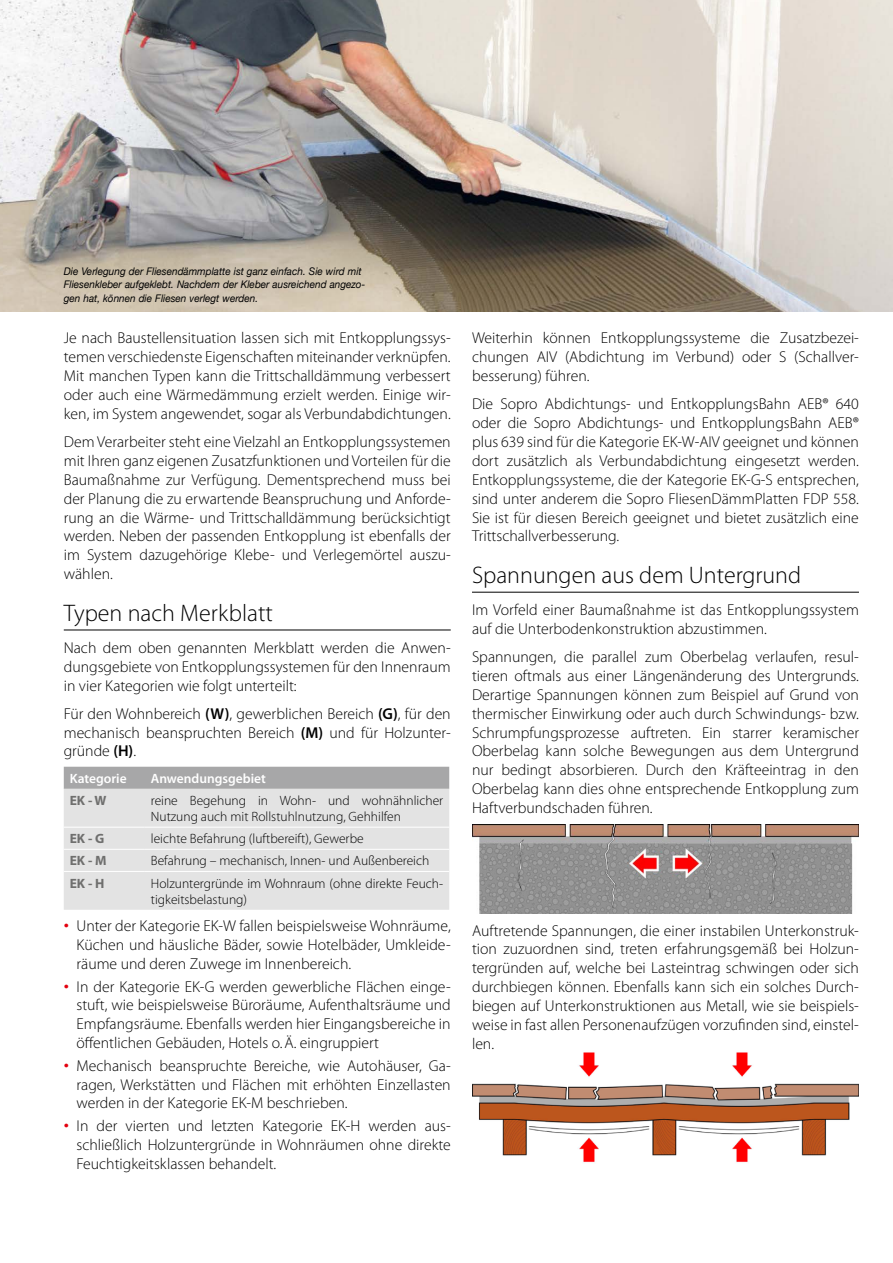
<style>
.page{position:relative;width:893px;height:1263px;background:#fff}
.page>*{position:absolute;margin:0;border:0;box-sizing:border-box;transform-origin:0 0}
.t1{font:300 24px "Myriad Pro";color:#000}
.t2{font:300 15.75px/18.9px "Myriad Pro";color:#000;text-align:justify}
.t3{font:300 13.5px/16.2px "Myriad Pro";color:#000}
.t4{font:600 13.5px "Myriad Pro";color:#fff}
.t5{font:700 13.5px "Myriad Pro";color:#6f6f6e}
.t6{font:italic 10.5px/13.5px "Helvetica Neue";color:#000;scale:.95 1}
.s1{font-weight:600}
.s2{font-size:21px;color:#e3000f}
</style>
<div class="page">
<hr style="left:472px;top:592px;width:387px;height:1px;background:#000">
<hr style="left:64px;top:630px;width:387px;height:1px;background:#000">
<div style="left:64px;top:767px;width:385px;height:22px;background:#a7a7a8"></div>
<div style="left:64px;top:789px;width:385px;height:121px;background:#e3e3e3"></div>
<hr style="left:64px;top:827px;width:81px;height:1px;background:#fff">
<hr style="left:145px;top:827px;width:304px;height:1px;background:#fff">
<hr style="left:64px;top:849px;width:81px;height:1px;background:#fff">
<hr style="left:145px;top:849px;width:304px;height:1px;background:#fff">
<hr style="left:64px;top:871px;width:81px;height:1px;background:#fff">
<hr style="left:145px;top:871px;width:304px;height:1px;background:#fff">
<img style="left:472px;top:824px;width:387px;height:89px">
<img style="left:472px;top:1052px;width:387px;height:111px">
<img style="left:0;top:0;width:893px;height:312px">
<p class="t6" style="left:64px;top:265px;width:319px">Die Verlegung der Fliesendämmplatte ist ganz einfach. Sie wird mit<br>Fliesenkleber aufgeklebt. Nachdem der Kleber ausreichend angezo&shy;gen hat, können die Fliesen verlegt werden.</p>
<p class="t2" style="left:64px;top:329px;width:388px">Je nach Baustellensituation lassen sich mit Entkopplungssys&shy;temen verschiedenste Eigenschaften miteinander verknüpfen.<br>Mit manchen Typen kann die Trittschalldämmung verbessert oder auch eine Wärmedämmung erzielt werden. Einige wir&shy;ken, im System angewendet, sogar als Verbundabdichtungen.</p>
<p class="t2" style="left:64px;top:432px;width:388px">Dem Verarbeiter steht eine Vielzahl an Entkopplungssystemen mit Ihren ganz eigenen Zusatzfunktionen und Vorteilen für die Baumaßnahme zur Verfügung. Dementsprechend muss bei der Planung die zu erwartende Beanspruchung und Anforde&shy;rung an die Wärme- und Trittschalldämmung berücksichtigt werden. Neben der passenden Entkopplung ist ebenfalls der im System dazugehörige Klebe- und Verlegemörtel auszu&shy;wählen.</p>
<h1 class="t1" style="left:64px;top:599px;width:211px">Typen nach Merkblatt</h1>
<p class="t2" style="left:64px;top:638px;width:388px">Nach dem oben genannten Merkblatt werden die Anwen&shy;dungsgebiete von Entkopplungssystemen für den Innenraum in vier Kategorien wie folgt unterteilt:</p>
<p class="t2" style="left:64px;top:704px;width:388px">Für den Wohnbereich <span class="s1">(W)</span>, gewerblichen Bereich <span class="s1">(G)</span>, für den mechanisch beanspruchten Bereich <span class="s1">(M)</span> und für Holzunter&shy;gründe <span class="s1">(H)</span>.</p>
<p class="t4" style="left:70px;top:770px;width:58px">Kategorie</p>
<p class="t4" style="left:151px;top:770px;width:117px">Anwendungsgebiet</p>
<p class="t5" style="left:70px;top:792px;width:38px">EK - W</p>
<p class="t3" style="left:151px;top:792px;width:294px">reine Begehung in Wohn- und wohnähnlicher<br>Nutzung auch mit Rollstuhlnutzung, Gehhilfen</p>
<p class="t5" style="left:70px;top:830px;width:36px">EK - G</p>
<p class="t3" style="left:151px;top:830px;width:214px">leichte Befahrung (luftbereift), Gewerbe</p>
<p class="t5" style="left:70px;top:852px;width:38px">EK - M</p>
<p class="t3" style="left:151px;top:853px;width:280px">Befahrung – mechanisch, Innen- und Außenbereich</p>
<p class="t5" style="left:70px;top:874px;width:36px">EK - H</p>
<p class="t3" style="left:151px;top:875px;width:294px">Holzuntergründe im Wohnraum (ohne direkte Feuch&shy;tigkeitsbelastung)</p>
<p class="t2" style="left:77px;top:916px;width:376px;text-indent:-13px"><span class="s2">•</span> Unter der Kategorie EK-W fallen beispielsweise Wohnräume, Küchen und häusliche Bäder, sowie Hotelbäder, Umkleide&shy;räume und deren Zuwege im Innenbereich.</p>
<p class="t2" style="left:77px;top:977px;width:376px;text-indent:-13px"><span class="s2">•</span> In der Kategorie EK-G werden gewerbliche Flächen einge&shy;stuft, wie beispielsweise Büroräume, Aufenthaltsräume und Empfangsräume. Ebenfalls werden hier Eingangsbereiche in öffentlichen Gebäuden, Hotels o.Ä. eingruppiert</p>
<p class="t2" style="left:77px;top:1056px;width:376px;text-indent:-13px"><span class="s2">•</span> Mechanisch beanspruchte Bereiche, wie Autohäuser, Ga&shy;ragen, Werkstätten und Flächen mit erhöhten Einzellasten werden in der Kategorie EK-M beschrieben.</p>
<p class="t2" style="left:77px;top:1116px;width:376px;text-indent:-13px"><span class="s2">•</span> In der vierten und letzten Kategorie EK-H werden aus&shy;schließlich Holzuntergründe in Wohnräumen ohne direkte Feuchtigkeitsklassen behandelt.</p>
<p class="t2" style="left:472px;top:329px;width:388px">Weiterhin können Entkopplungssysteme die Zusatzbezei&shy;chungen AIV (Abdichtung im Verbund) oder S (Schallver&shy;besserung) führen.</p>
<p class="t2" style="left:472px;top:394px;width:388px">Die Sopro Abdichtungs- und EntkopplungsBahn AEB® 640 oder die Sopro Abdichtungs- und EntkopplungsBahn AEB® plus 639 sind für die Kategorie EK-W-AIV geeignet und können dort zusätzlich als Verbundabdichtung eingesetzt werden.<br>Entkopplungssysteme, die der Kategorie EK-G-S entsprechen, sind unter anderem die Sopro FliesenDämmPlatten FDP 558.<br>Sie ist für diesen Bereich geeignet und bietet zusätzlich eine Trittschallverbesserung.</p>
<h1 class="t1" style="left:472px;top:561px;width:331px">Spannungen aus dem Untergrund</h1>
<p class="t2" style="left:472px;top:600px;width:388px">Im Vorfeld einer Baumaßnahme ist das Entkopplungssystem auf die Unterbodenkonstruktion abzustimmen.</p>
<p class="t2" style="left:472px;top:647px;width:388px">Spannungen, die parallel zum Oberbelag verlaufen, resul&shy;tieren oftmals aus einer Längenänderung des Untergrunds.<br>Derartige Spannungen können zum Beispiel auf Grund von thermischer Einwirkung oder auch durch Schwindungs- bzw.<br>Schrumpfungsprozesse auftreten. Ein starrer keramischer Oberbelag kann solche Bewegungen aus dem Untergrund nur bedingt absorbieren. Durch den Kräfteeintrag in den Oberbelag kann dies ohne entsprechende Entkopplung zum Haftverbundschaden führen.</p>
<p class="t2" style="left:472px;top:921px;width:388px">Auftretende Spannungen, die einer instabilen Unterkonstruk&shy;tion zuzuordnen sind, treten erfahrungsgemäß bei Holzun&shy;tergründen auf, welche bei Lasteintrag schwingen oder sich durchbiegen können. Ebenfalls kann sich ein solches Durch&shy;biegen auf Unterkonstruktionen aus Metall, wie sie beispiels&shy;weise in fast allen Personenaufzügen vorzufinden sind, einstel&shy;len.</p>
</div>
